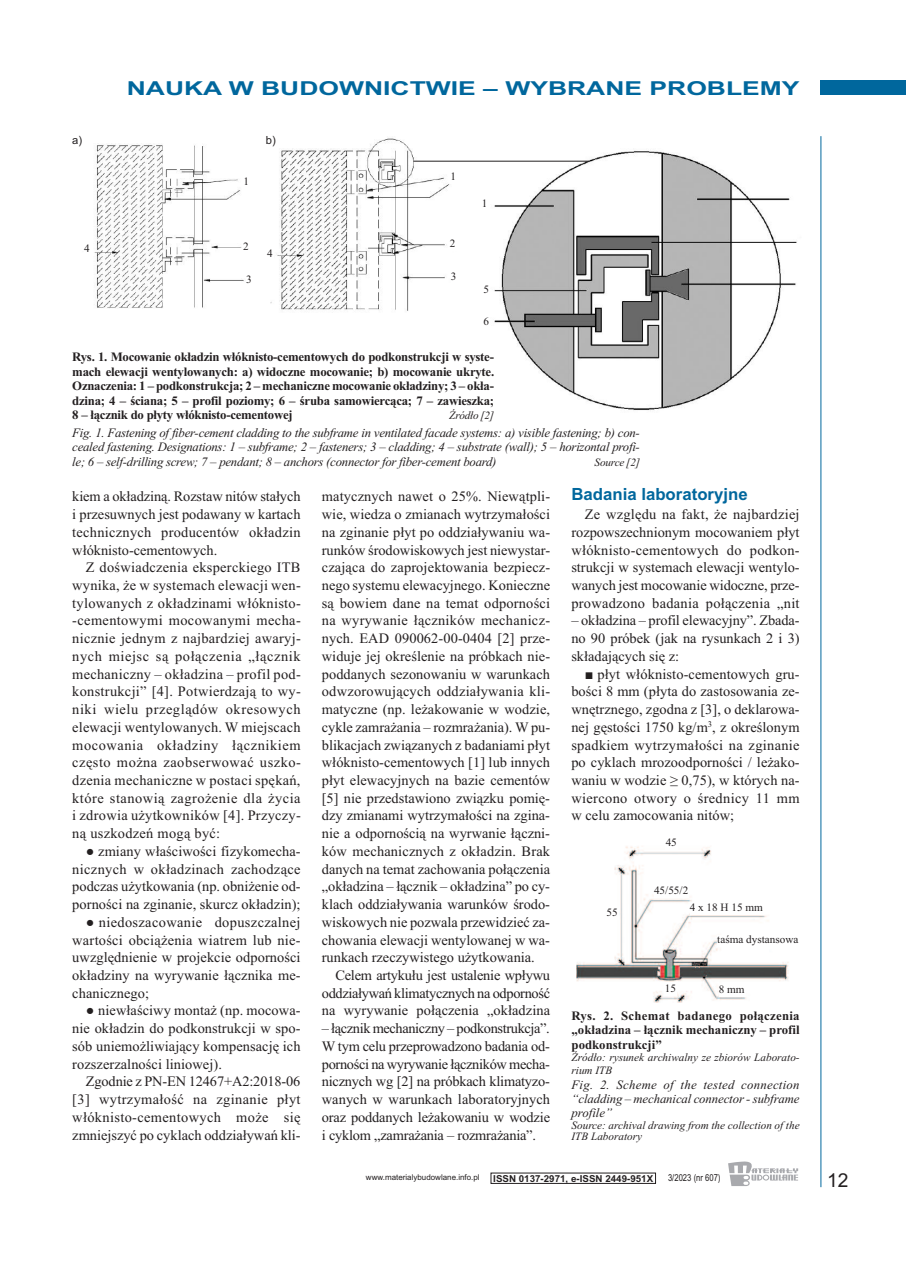
<style>
.page{position:relative;width:906px;height:1268px;background:#fff}
.page>*{position:absolute;margin:0;border:0;box-sizing:border-box;transform-origin:0 0}
.t1{font:700 19.2px "Arial";color:#00679d;scale:1.38 1}
.t2{font:19.2px "Arial";color:#231f20}
.t3{font:700 16.8px "Arial";color:#00679d}
.t4{font:14.4px/17.7px "Times New Roman";letter-spacing:.005em;color:#231f20;text-align:justify}
.t5{font:700 12.75px/14.4px "Times New Roman";letter-spacing:-.02em;color:#231f20;text-align:justify}
.t6{font:italic 12.75px/14.4px "Times New Roman";letter-spacing:-.02em;color:#231f20;text-align:justify}
.t7{font:italic 11.25px/12.8px "Times New Roman";color:#231f20}
.t8{font:11.25px "Times New Roman";color:#231f20}
.t9{font:11.25px "Times New Roman";letter-spacing:.25em;color:#231f20}
.t10{font:11.25px "Arial";color:#231f20}
.t11{font:700 9.6px "Arial";color:#231f20}
.t12{font:9.6px "Arial";color:#231f20;scale:.8 1}
.t13{font:7.95px "Arial";color:#231f20}
</style>
<div class="page">
<div style="left:821px;top:81px;width:85px;height:14px;background:#00679d"></div>
<hr style="left:820px;top:136px;width:1px;height:1050px;background:#00679d">
<svg style="left:728px;top:1161px;width:70px;height:24px"></svg>
<img style="left:94px;top:144px;width:150px;height:164px">
<img style="left:270px;top:138px;width:527px;height:273px">
<div style="left:72px;top:352px;width:422px;height:71px;background:#fff"></div>
<img style="left:576px;top:846px;width:213px;height:156px">
<div style="left:665px;top:838px;width:13px;height:11px;background:#fff"></div>
<div style="left:243px;top:177px;width:7px;height:12px;background:#fff"></div>
<div style="left:266px;top:136px;width:10px;height:11px;background:#fff"></div>
<div style="left:450px;top:172px;width:6px;height:12px;background:#fff"></div>
<div style="left:243px;top:242px;width:6px;height:12px;background:#fff"></div>
<div style="left:451px;top:272px;width:6px;height:11px;background:#fff"></div>
<div style="left:267px;top:249px;width:6px;height:12px;background:#fff"></div>
<div style="left:483px;top:285px;width:7px;height:11px;background:#fff"></div>
<div style="left:483px;top:317px;width:7px;height:11px;background:#fff"></div>
<div style="left:450px;top:239px;width:6px;height:12px;background:#fff"></div>
<div style="left:482px;top:199px;width:6px;height:11px;background:#fff"></div>
<div style="left:719px;top:984px;width:26px;height:12px;background:#fff"></div>
<div style="left:665px;top:983px;width:12px;height:12px;background:#fff"></div>
<div style="left:606px;top:908px;width:13px;height:11px;background:#fff"></div>
<div style="left:654px;top:886px;width:34px;height:11px;background:#fff"></div>
<div style="left:690px;top:903px;width:73px;height:11px;background:#fff"></div>
<div style="left:717px;top:935px;width:82px;height:11px;background:#fff"></div>
<hr style="left:413px;top:161px;width:176px;height:1px;background:#231f20">
<h1 class="t1" style="left:127px;top:77px;width:489px">NAUKA W BUDOWNICTWIE – WYBRANE PROBLEMY</h1>
<p class="t10" style="left:72px;top:134px;width:11px">a)</p>
<p class="t10" style="left:266px;top:134px;width:11px">b)</p>
<p class="t8" style="left:243px;top:174px;width:7px">1</p>
<p class="t8" style="left:450px;top:170px;width:7px">1</p>
<p class="t8" style="left:84px;top:242px;width:7px">4</p>
<p class="t8" style="left:450px;top:237px;width:7px">2</p>
<p class="t8" style="left:243px;top:240px;width:7px">2</p>
<p class="t8" style="left:246px;top:272px;width:7px">3</p>
<p class="t8" style="left:451px;top:269px;width:7px">3</p>
<p class="t8" style="left:267px;top:247px;width:7px">4</p>
<p class="t8" style="left:482px;top:196px;width:7px">1</p>
<p class="t8" style="left:483px;top:282px;width:7px">5</p>
<p class="t8" style="left:483px;top:314px;width:7px">6</p>
<p class="t5" style="left:72px;top:350px;width:423px">Rys. 1. Mocowanie okładzin włóknisto-cementowych do podkonstrukcji w syste&shy;mach elewacji wentylowanych: a) widoczne mocowanie; b) mocowanie ukryte.<br>Oznaczenia: 1 – podkonstrukcja; 2 – mechaniczne mocowanie okładziny; 3 – okła&shy;dzina; 4 – ściana; 5 – profil poziomy; 6 – śruba samowiercąca; 7 – zawieszka; 8 – łącznik do płyty włóknisto-cementowej</p>
<p class="t7" style="left:449px;top:409px;width:46px">Źródło [2]</p>
<p class="t6" style="left:72px;top:425px;width:569px">Fig. 1. Fastening of fiber-cement cladding to the subframe in ventilated facade systems: a) visible fastening; b) con&shy;cealed fastening. Designations: 1 – subframe; 2 – fasteners; 3 – cladding; 4 – substrate (wall); 5 – horizontal profi&shy;le; 6 – self-drilling screw; 7 – pendant; 8 – anchors (connector for fiber-cement board)</p>
<p class="t7" style="left:594px;top:455px;width:47px">Source [2]</p>
<p class="t4" style="left:72px;top:487px;width:230px">kiem a okładziną. Rozstaw nitów stałych i przesuwnych jest podawany w kartach technicznych producentów okładzin włóknisto-cementowych.</p>
<p class="t4" style="left:72px;top:558px;width:230px;text-indent:14px">Z doświadczenia eksperckiego ITB wynika, że w systemach elewacji wen&shy;tylowanych z okładzinami włóknisto--cementowymi mocowanymi mecha&shy;nicznie jednym z najbardziej awaryj&shy;nych miejsc są połączenia „łącznik mechaniczny – okładzina – profil pod&shy;konstrukcji” [4]. Potwierdzają to wy&shy;niki wielu przeglądów okresowych elewacji wentylowanych. W miejscach mocowania okładziny łącznikiem często można zaobserwować uszko&shy;dzenia mechaniczne w postaci spękań, które stanowią zagrożenie dla życia i zdrowia użytkowników [4]. Przyczy&shy;ną uszkodzeń mogą być:</p>
<p class="t4" style="left:72px;top:841px;width:230px;text-indent:13px">● zmiany właściwości fizykomecha&shy;nicznych w okładzinach zachodzące podczas użytkowania (np. obniżenie od&shy;porności na zginanie, skurcz okładzin);</p>
<p class="t4" style="left:72px;top:912px;width:230px;text-indent:14px">● niedoszacowanie dopuszczalnej wartości obciążenia wiatrem lub nie&shy;uwzględnienie w projekcie odporności okładziny na wyrywanie łącznika me&shy;chanicznego;</p>
<p class="t4" style="left:72px;top:1001px;width:230px;text-indent:14px">● niewłaściwy montaż (np. mocowa&shy;nie okładzin do podkonstrukcji w spo&shy;sób uniemożliwiający kompensację ich rozszerzalności liniowej).</p>
<p class="t4" style="left:72px;top:1072px;width:230px;text-indent:14px">Zgodnie z PN-EN 12467+A2:2018-06 [3] wytrzymałość na zginanie płyt włóknisto-cementowych może się zmniejszyć po cyklach oddziaływań kli-</p>
<p class="t4" style="left:322px;top:487px;width:230px">matycznych nawet o 25%. Niewątpli&shy;wie, wiedza o zmianach wytrzymałości na zginanie płyt po oddziaływaniu wa&shy;runków środowiskowych jest niewystar&shy;czająca do zaprojektowania bezpiecz&shy;nego systemu elewacyjnego. Konieczne są bowiem dane na temat odporności na wyrywanie łączników mechanicz&shy;nych. EAD 090062-00-0404 [2] prze&shy;widuje jej określenie na próbkach nie&shy;poddanych sezonowaniu w warunkach odwzorowujących oddziaływania kli&shy;matyczne (np. leżakowanie w wodzie, cykle zamrażania – rozmrażania). W pu&shy;blikacjach związanych z badaniami płyt włóknisto-cementowych [1] lub innych płyt elewacyjnych na bazie cementów [5] nie przedstawiono związku pomię&shy;dzy zmianami wytrzymałości na zgina&shy;nie a odpornością na wyrwanie łączni&shy;ków mechanicznych z okładzin. Brak danych na temat zachowania połączenia „okładzina – łącznik – okładzina” po cy&shy;klach oddziaływania warunków środo&shy;wiskowych nie pozwala przewidzieć za&shy;chowania elewacji wentylowanej w wa&shy;runkach rzeczywistego użytkowania.</p>
<p class="t4" style="left:322px;top:965px;width:230px;text-indent:14px">Celem artykułu jest ustalenie wpływu oddziaływań klimatycznych na odporność na wyrywanie połączenia „okładzina</p>
<p class="t4" style="left:322px;top:1019px;width:230px">– łącznik mechaniczny – podkonstrukcja”.<br>W tym celu przeprowadzono badania od&shy;porności na wyrywanie łączników mecha&shy;nicznych wg [2] na próbkach klimatyzo&shy;wanych w warunkach laboratoryjnych oraz poddanych leżakowaniu w wodzie i cyklom „zamrażania – rozmrażania”.</p>
<p class="t3" style="left:571px;top:484px;width:178px">Badania laboratoryjne</p>
<p class="t4" style="left:571px;top:505px;width:230px;text-indent:14px">Ze względu na fakt, że najbardziej rozpowszechnionym mocowaniem płyt włóknisto-cementowych do podkon&shy;strukcji w systemach elewacji wentylo&shy;wanych jest mocowanie widoczne, prze&shy;prowadzono badania połączenia „nit</p>
<p class="t4" style="left:571px;top:611px;width:230px">– okładzina – profil elewacyjny”. Zbada&shy;no 90 próbek (jak na rysunkach 2 i 3) składających się z:</p>
<p class="t4" style="left:571px;top:664px;width:230px;text-indent:13px">■ płyt włóknisto-cementowych gru&shy;bości 8 mm (płyta do zastosowania ze&shy;wnętrznego, zgodna z [3], o deklarowa&shy;nej gęstości 1750 kg/m<sup>3</sup>, z określonym spadkiem wytrzymałości na zginanie po cyklach mrozoodporności / leżako&shy;waniu w wodzie ≥ 0,75), w których na&shy;wiercono otwory o średnicy 11 mm w celu zamocowania nitów;</p>
<p class="t8" style="left:665px;top:835px;width:13px">45</p>
<p class="t8" style="left:606px;top:905px;width:13px">55</p>
<p class="t8" style="left:654px;top:883px;width:36px">45/55/2</p>
<p class="t9" style="left:690px;top:900px;width:75px">4x18H15mm</p>
<p class="t8" style="left:717px;top:932px;width:83px">taśma dystansowa</p>
<p class="t8" style="left:665px;top:980px;width:13px">15</p>
<p class="t8" style="left:719px;top:981px;width:27px">8 mm</p>
<p class="t5" style="left:571px;top:1008px;width:230px">Rys. 2. Schemat badanego połączenia „okładzina – łącznik mechaniczny – profil podkonstrukcji”</p>
<p class="t7" style="left:571px;top:1050px;width:230px">Źródło: rysunek archiwalny ze zbiorów Laborato&shy;rium ITB</p>
<p class="t6" style="left:571px;top:1076px;width:230px">Fig. 2. Scheme of the tested connection “cladding – mechanical connector - subframe profile”</p>
<p class="t7" style="left:571px;top:1118px;width:230px;line-height:11.2px">Source: archival drawing from the collection of the<br>ITB Laboratory</p>
<p class="t13" style="left:366px;top:1172px;width:115px">www.materialybudowlane.info.pl</p>
<p class="t11" style="left:493px;top:1172px;width:161px">ISSN 0137-2971, e-ISSN 2449-951X</p>
<p class="t12" style="left:668px;top:1171px;width:67px">3/2023 (nr 607)</p>
<h1 class="t2" style="left:827px;top:1168px;width:23px">12</h1>
</div>
